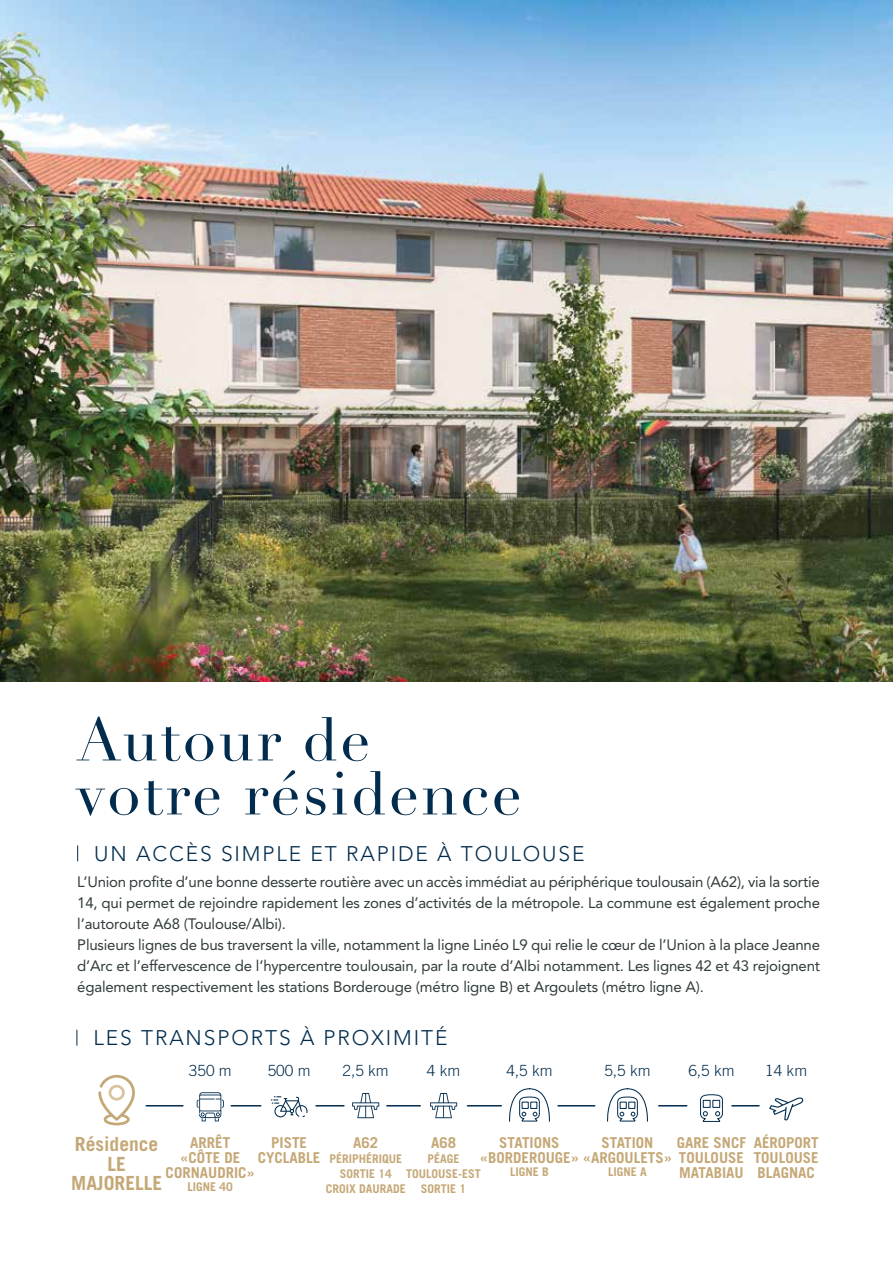
<style>
.page{position:relative;width:893px;height:1263px;background:#fff}
.page>*{position:absolute;margin:0;border:0;box-sizing:border-box;transform-origin:0 0}
.t1{font:60px/54px "Didot";letter-spacing:.04em;color:#022c4d}
.t2{font:300 21px "Avenir LT Std";letter-spacing:.09em;color:#022c4d}
.t3{font:700 19.5px/19.5px "Trade Gothic";color:#c5a877;text-align:center}
.t4{font:300 15.45px "Trade Gothic";color:#022c4d}
.t5{font:15px/21px "Avenir LT Std";letter-spacing:-.01em;color:#303b3b}
.t6{font:700 15px/15px "Trade Gothic";color:#c5a877;text-align:center}
.t7{font:700 12px/15px "Trade Gothic";color:#c5a877;text-align:center}
</style>
<div class="page">
<img style="left:0;top:0;width:893px;height:681px">
<hr style="left:146px;top:1105px;width:37px;height:1px;background:#022c4d">
<hr style="left:467px;top:1105px;width:34px;height:1px;background:#022c4d">
<hr style="left:558px;top:1105px;width:37px;height:1px;background:#022c4d">
<svg style="left:659px;top:1105px;width:28px;height:1px"></svg>
<hr style="left:231px;top:1105px;width:30px;height:1px;background:#022c4d">
<svg style="left:316px;top:1105px;width:28px;height:1px"></svg>
<hr style="left:387px;top:1105px;width:33px;height:1px;background:#022c4d">
<svg style="left:732px;top:1105px;width:27px;height:1px"></svg>
<svg style="left:98px;top:1075px;width:37px;height:50px"></svg>
<svg style="left:769px;top:1097px;width:35px;height:23px"></svg>
<svg style="left:352px;top:1093px;width:27px;height:25px"></svg>
<svg style="left:430px;top:1093px;width:27px;height:25px"></svg>
<svg style="left:271px;top:1096px;width:37px;height:21px"></svg>
<svg style="left:77px;top:845px;width:1px;height:16px"></svg>
<svg style="left:77px;top:1030px;width:1px;height:15px"></svg>
<svg style="left:197px;top:1092px;width:27px;height:29px"></svg>
<svg style="left:700px;top:1094px;width:23px;height:28px"></svg>
<svg style="left:607px;top:1088px;width:41px;height:33px"></svg>
<svg style="left:509px;top:1088px;width:41px;height:33px"></svg>
<h1 class="t1" style="left:77px;top:714px;width:447px">Autour de votre résidence</h1>
<h2 class="t2" style="left:94px;top:842px;width:492px">UN ACCÈS SIMPLE ET RAPIDE À TOULOUSE</h2>
<p class="t5" style="left:77px;top:872px;width:744px">L’Union profite d’une bonne desserte routière avec un accès immédiat au périphérique toulousain (A62), via la sortie 14, qui permet de rejoindre rapidement les zones d’activités de la métropole. La commune est également proche l’autoroute A68 (Toulouse/Albi).<br>Plusieurs lignes de bus traversent la ville, notamment la ligne Linéo L9 qui relie le cœur de l’Union à la place Jeanne d’Arc et l’effervescence de l’hypercentre toulousain, par la route d’Albi notamment. Les lignes 42 et 43 rejoignent également respectivement les stations Borderouge (métro ligne B) et Argoulets (métro ligne A).</p>
<h2 class="t2" style="left:94px;top:1026px;width:355px">LES TRANSPORTS À PROXIMITÉ</h2>
<p class="t4" style="left:189px;top:1061px;width:44px">350 m</p>
<p class="t4" style="left:268px;top:1061px;width:44px">500 m</p>
<p class="t4" style="left:343px;top:1061px;width:48px">2,5 km</p>
<p class="t4" style="left:427px;top:1061px;width:35px">4 km</p>
<p class="t4" style="left:506px;top:1061px;width:48px">4,5 km</p>
<p class="t4" style="left:604px;top:1061px;width:48px">5,5 km</p>
<p class="t4" style="left:688px;top:1061px;width:48px">6,5 km</p>
<p class="t4" style="left:765px;top:1061px;width:43px">14 km</p>
<p class="t6" style="left:166px;top:1135px;width:91px">ARRÊT<br>«CÔTE DE<br>CORNAUDRIC»</p>
<p class="t7" style="left:188px;top:1179px;width:47px">LIGNE 40</p>
<h3 class="t3" style="left:71px;top:1134px;width:93px">Résidence<br>LE<br>MAJORELLE</h3>
<p class="t6" style="left:258px;top:1135px;width:64px">PISTE<br>CYCLABLE</p>
<p class="t6" style="left:353px;top:1135px;width:27px">A62</p>
<p class="t7" style="left:326px;top:1151px;width:82px">PÉRIPHÉRIQUE<br>SORTIE 14<br>CROIX DAURADE</p>
<p class="t6" style="left:431px;top:1135px;width:27px">A68</p>
<p class="t7" style="left:406px;top:1151px;width:76px">PÉAGE<br>TOULOUSE-EST<br>SORTIE 1</p>
<p class="t6" style="left:480px;top:1135px;width:194px;text-align:left;text-indent:122px">STATION «BORDEROUGE» «ARGOULETS»</p>
<p class="t7" style="left:608px;top:1164px;width:40px">LIGNE A</p>
<p class="t6" style="left:499px;top:1135px;width:62px">STATIONS</p>
<p class="t7" style="left:510px;top:1164px;width:40px">LIGNE B</p>
<p class="t6" style="left:677px;top:1135px;width:71px;text-align:left">GARE SNCF<br>TOULOUSE<br>MATABIAU</p>
<p class="t6" style="left:754px;top:1135px;width:67px;text-align:justify">AÉROPORT TOULOUSE BLAGNAC</p>
</div>
